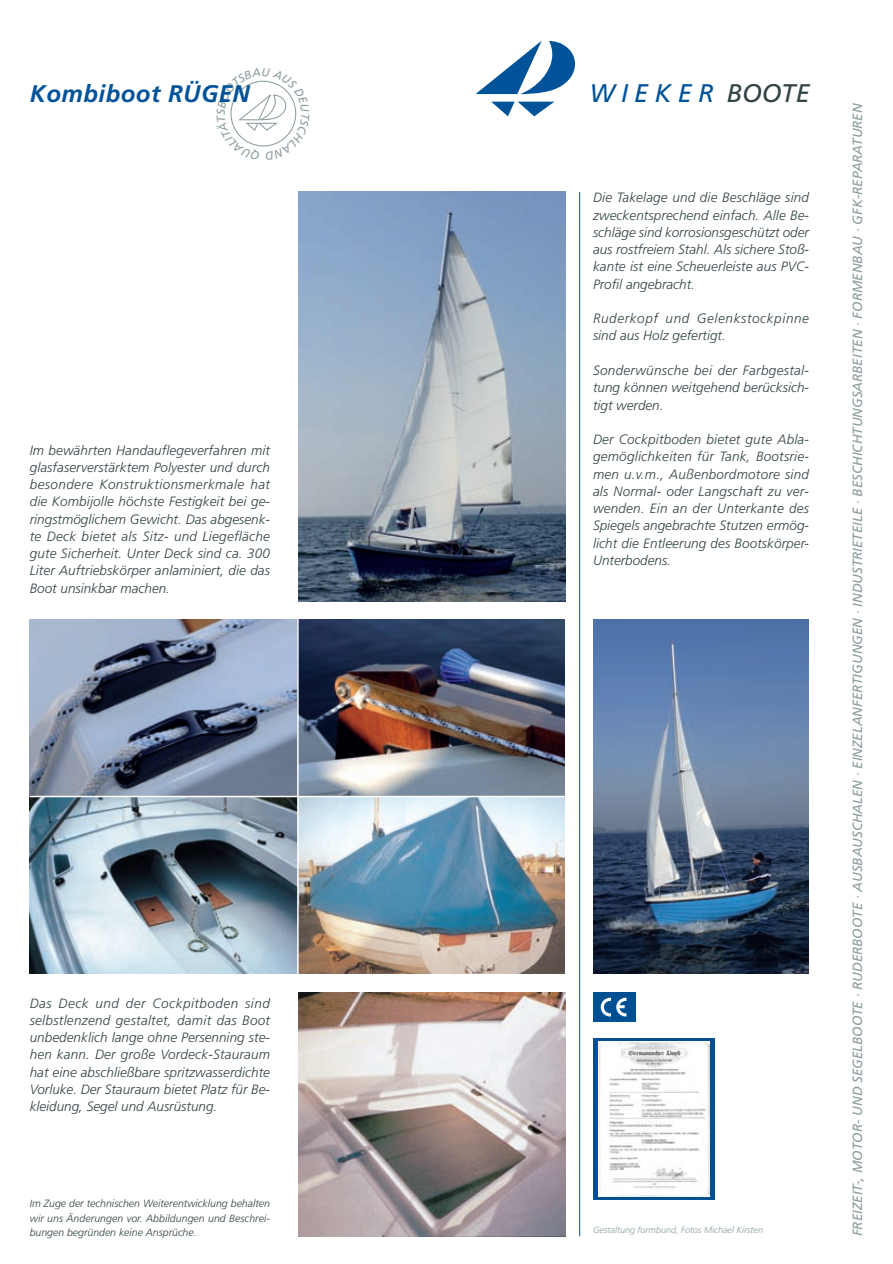
<style>
.page{position:relative;width:893px;height:1264px;background:#fff}
.page>*{position:absolute;margin:0;border:0;box-sizing:border-box;transform-origin:0 0}
.t1{font:italic 25.5px "Frutiger";letter-spacing:.24em;color:#015399}
.t2{font:italic 700 24px "Frutiger";letter-spacing:.02em;color:#015399}
.t3{font:italic 300 13.5px/17.2px "Frutiger";color:#334345;text-align:justify}
.t4{font:italic 300 13.5px/17.2px "Frutiger";letter-spacing:.045em;color:#334345}
.t5{font:italic 13.35px "Frutiger";color:#8c9c9e}
.t6{font:italic 300 10.5px/14.2px "Frutiger";color:#334345;text-align:justify}
.t7{font:italic 300 9px "Frutiger";color:#8c9c9e}
.s1{color:#334345}
</style>
<div class="page">
<img style="left:299px;top:992px;width:266px;height:244px">
<img style="left:299px;top:797px;width:266px;height:176px">
<img style="left:30px;top:620px;width:267px;height:353px">
<img style="left:299px;top:620px;width:266px;height:175px">
<div style="left:593px;top:1038px;width:121px;height:161px;background:#004f92"></div>
<svg style="left:476px;top:41px;width:99px;height:54px"></svg>
<svg style="left:491px;top:102px;width:63px;height:14px"></svg>
<hr style="left:579px;top:192px;width:1px;height:1044px;background:#015399">
<div style="left:593px;top:992px;width:43px;height:30px;background:#004f92"></div>
<svg style="left:601px;top:997px;width:25px;height:19px"></svg>
<hr style="left:30px;top:795px;width:536px;height:2px;background:#fff">
<img style="left:598px;top:1041px;width:112px;height:155px">
<img style="left:299px;top:192px;width:266px;height:409px">
<img style="left:593px;top:619px;width:216px;height:354px">
<svg style="left:230px;top:80px;width:67px;height:67px"></svg>
<h2 class="t2" style="left:30px;top:84px;width:222px">Kombiboot RÜGEN</h2>
<h1 class="t1" style="left:589px;top:83px;width:222px">WIEKER <span class="s1">BOOTE</span></h1>
<p class="t3" style="left:30px;top:442px;width:242px">Im bewährten Handauflegeverfahren mit glasfaserverstärktem Polyester und durch besondere Konstruktionsmerkmale hat die Kombijolle höchste Festigkeit bei ge&shy;ringstmöglichem Gewicht. Das abgesenk&shy;te Deck bietet als Sitz- und Liegefläche gute Sicherheit. Unter Deck sind ca. 300<br>Liter Auftriebskörper anlaminiert, die das Boot unsinkbar machen.</p>
<p class="t3" style="left:30px;top:995px;width:242px">Das Deck und der Cockpitboden sind selbstlenzend gestaltet, damit das Boot unbedenklich lange ohne Persenning ste&shy;hen kann. Der große Vordeck-Stauraum hat eine abschließbare spritzwasserdichte Vorluke. Der Stauraum bietet Platz für Be&shy;kleidung, Segel und Ausrüstung.</p>
<p class="t6" style="left:30px;top:1197px;width:242px">Im Zuge der technischen Weiterentwicklung behalten wir uns Änderungen vor. Abbildungen und Beschrei&shy;bungen begründen keine Ansprüche.</p>
<p class="t3" style="left:593px;top:190px;width:218px">Die Takelage und die Beschläge sind zweckentsprechend einfach. Alle Be&shy;schläge sind korrosionsgeschützt oder aus rostfreiem Stahl. Als sichere Stoß&shy;kante ist eine Scheuerleiste aus PVC-Profil angebracht.</p>
<p class="t4" style="left:593px;top:311px;width:218px">Ruderkopf und Gelenkstockpinne sind aus Holz gefertigt.</p>
<p class="t3" style="left:593px;top:363px;width:218px">Sonderwünsche bei der Farbgestal&shy;tung können weitgehend berücksich&shy;tigt werden.</p>
<p class="t3" style="left:593px;top:432px;width:218px">Der Cockpitboden bietet gute Abla&shy;gemöglichkeiten für Tank, Bootsrie&shy;men u.v.m., Außenbordmotore sind als Normal- oder Langschaft zu ver&shy;wenden. Ein an der Unterkante des Spiegels angebrachte Stutzen ermög&shy;licht die Entleerung des Bootskörper-Unterbodens.</p>
<p class="t7" style="left:593px;top:1226px;width:172px">Gestaltung formbund, Fotos Michael Kirsten</p>
<p class="t5" style="left:852px;top:1236px;width:1134px;rotate:-90deg">FREIZEIT-, MOTOR- UND SEGELBOOTE · RUDERBOOTE · AUSBAUSCHALEN · EINZELANFERTIGUNGEN · INDUSTRIETEILE · BESCHICHTUNGSARBEITEN · FORMENBAU · GFK-REPARATUREN</p>
</div>
